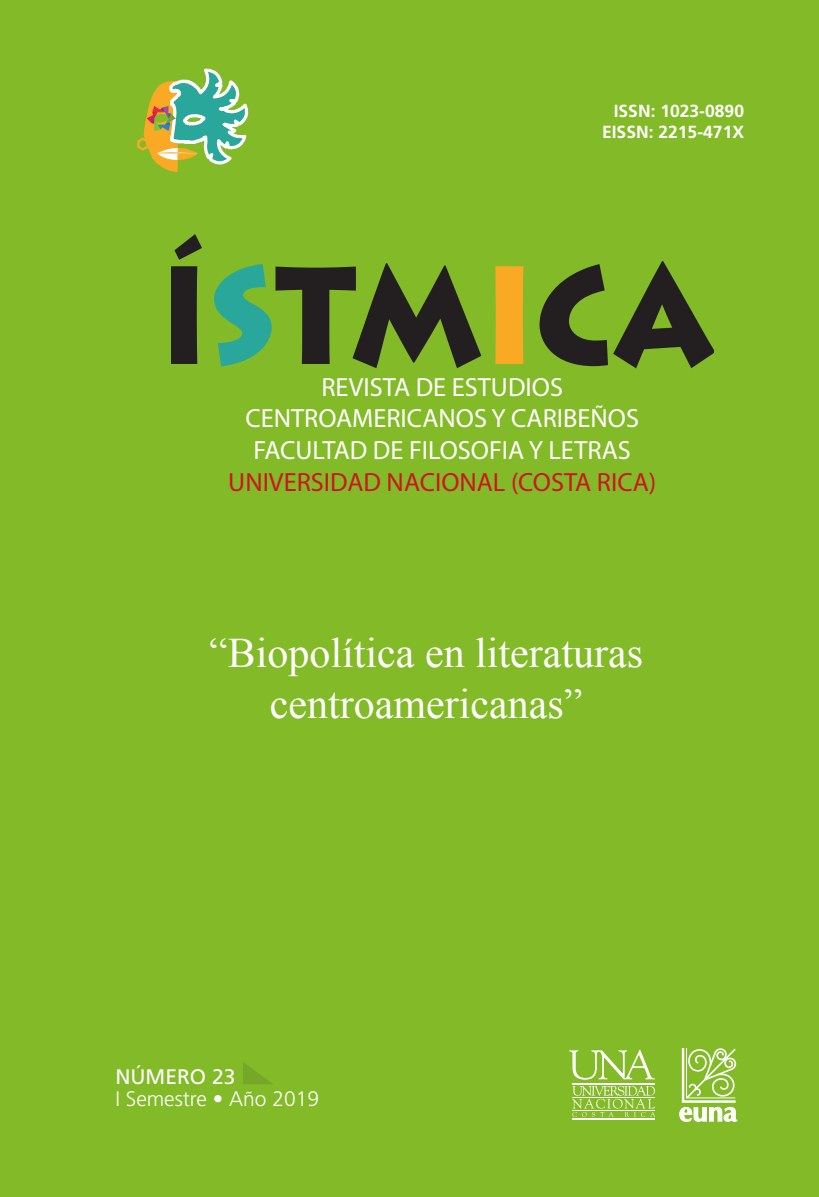
<style>
.page{position:relative;width:819px;height:1197px;background:#82bb27}
.page>*{position:absolute;margin:0;border:0;box-sizing:border-box;transform-origin:0 0}
.t1{font:42px/50.4px "Times New Roman";color:#fff;text-align:center}
.t2{font:26.43px/31.7px "Myriad Pro";color:#fff;text-align:center}
.t3{font:300 21px "Frutiger";color:#fff}
.t4{font:21px "Frutiger";color:#fff}
.t5{font:700 17.5px "Frutiger";color:#fff}
.s1{color:#cd151d}
</style>
<div class="page">
<svg style="left:137px;top:69px;width:112px;height:103px"></svg>
<svg style="left:171px;top:234px;width:31px;height:130px"></svg>
<svg style="left:214px;top:263px;width:267px;height:105px"></svg>
<div style="left:495px;top:266px;width:28px;height:98px;background:#faa925"></div>
<svg style="left:540px;top:261px;width:173px;height:107px"></svg>
<svg style="left:679px;top:1048px;width:58px;height:74px"></svg>
<svg style="left:572px;top:1086px;width:83px;height:31px"></svg>
<hr style="left:572px;top:1083px;width:83px;height:1px;background:#fff">
<hr style="left:572px;top:1119px;width:83px;height:1px;background:#fff">
<hr style="left:572px;top:1110px;width:83px;height:1px;background:#fff">
<hr style="left:572px;top:1097px;width:83px;height:1px;background:#fff">
<svg style="left:569px;top:1050px;width:86px;height:30px"></svg>
<svg style="left:243px;top:1062px;width:29px;height:22px"></svg>
<p class="t5" style="left:614px;top:100px;width:132px">ISSN: 1023-0890</p>
<p class="t5" style="left:602px;top:121px;width:144px">EISSN: 2215-471X</p>
<p class="t2" style="left:228px;top:371px;width:429px">REVISTA DE ESTUDIOS<br>CENTROAMERICANOS Y CARIBEÑOS<br>FACULTAD DE FILOSOFIA Y LETRAS<br><span class="s1">UNIVERSIDAD NACIONAL (COSTA RICA)</span></p>
<p class="t1" style="left:209px;top:627px;width:435px">“Biopolítica en literaturas centroamericanas”</p>
<p class="t4" style="left:115px;top:1065px;width:122px">NÚMERO 23</p>
<p class="t3" style="left:115px;top:1087px;width:205px">I Semestre • Año 2019</p>
</div>
